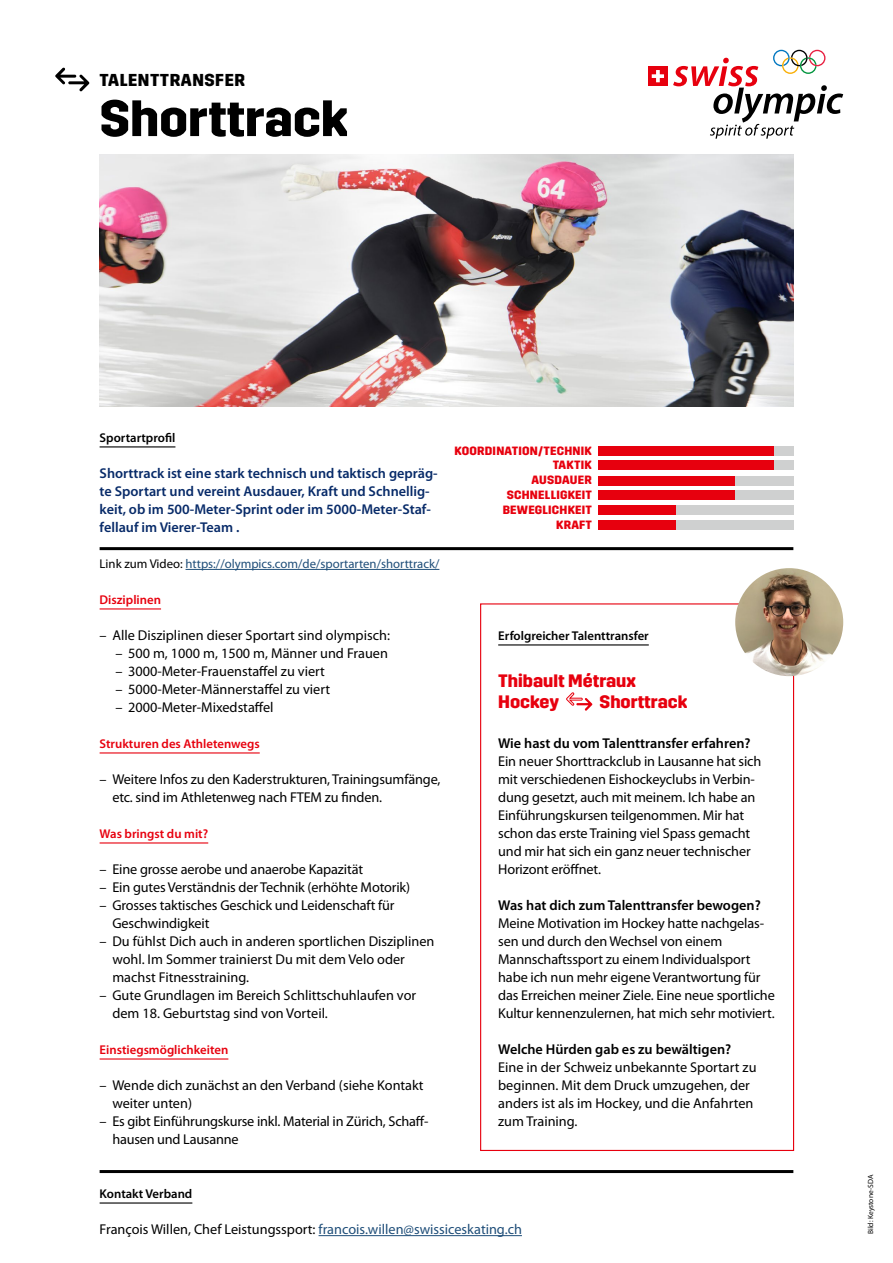
<style>
.page{position:relative;width:893px;height:1263px;background:#fff}
.page>*{position:absolute;margin:0;border:0;box-sizing:border-box;transform-origin:0 0}
.t1{font:700 51px "Trim";color:#000}
.t2{font:700 18px/21px "Trim";color:#e7000e}
.t3{font:700 17.25px "Trim";letter-spacing:.03em;color:#000}
.t4{font:14.25px/18px "Myriad Pro";letter-spacing:-.01em;color:#000}
.t5{font:600 14.25px/18px "Myriad Pro";color:#082b69}
.t6{font:600 14.25px "Myriad Pro";color:#000}
.t7{font:600 12.75px "Myriad Pro";color:#e7000e}
.t8{font:12.75px "Myriad Pro";color:#1f4e79}
.t9{font:600 12.75px "Myriad Pro";color:#000}
.t10{font:700 12px/14.9px "Trim";letter-spacing:.02em;color:#e7000e;text-align:right}
.t11{font:7.5px "Myriad Pro";color:#000}
.s1{color:#000}
.s2{color:#1f4e79}
</style>
<div class="page">
<img style="left:100px;top:154px;width:693px;height:252px">
<hr style="left:100px;top:446px;width:75px;height:1px;background:#000">
<div style="left:648px;top:66px;width:20px;height:20px;background:#e7000e"></div>
<svg style="left:652px;top:70px;width:12px;height:12px"></svg>
<svg style="left:673px;top:50px;width:170px;height:88px"></svg>
<hr style="left:100px;top:608px;width:61px;height:1px;background:#e7000e">
<hr style="left:100px;top:752px;width:160px;height:1px;background:#e7000e">
<hr style="left:100px;top:842px;width:108px;height:1px;background:#e7000e">
<hr style="left:100px;top:1058px;width:128px;height:1px;background:#e7000e">
<hr style="left:100px;top:547px;width:693px;height:3px;background:#000">
<hr style="left:100px;top:1170px;width:693px;height:3px;background:#000">
<hr style="left:100px;top:1202px;width:92px;height:1px;background:#000">
<hr style="left:319px;top:1235px;width:203px;height:1px;background:#1f4e79">
<hr style="left:186px;top:569px;width:253px;height:1px;background:#1f4e79">
<svg style="left:480px;top:603px;width:315px;height:548px"></svg>
<img style="left:735px;top:568px;width:108px;height:108px;border-radius:54px">
<div style="left:598px;top:446px;width:176px;height:9px;background:#e7000e"></div>
<div style="left:598px;top:460px;width:176px;height:10px;background:#e7000e"></div>
<div style="left:598px;top:505px;width:78px;height:9px;background:#e7000e"></div>
<svg style="left:55px;top:68px;width:34px;height:23px"></svg>
<div style="left:598px;top:476px;width:137px;height:9px;background:#e7000e"></div>
<div style="left:735px;top:476px;width:58px;height:9px;background:#cfd0d0"></div>
<div style="left:733px;top:490px;width:60px;height:10px;background:#cfd0d0"></div>
<div style="left:774px;top:446px;width:19px;height:9px;background:#cfd0d0"></div>
<div style="left:774px;top:460px;width:19px;height:10px;background:#cfd0d0"></div>
<div style="left:598px;top:490px;width:137px;height:10px;background:#e7000e"></div>
<div style="left:676px;top:505px;width:117px;height:9px;background:#cfd0d0"></div>
<div style="left:598px;top:520px;width:78px;height:9px;background:#e7000e"></div>
<div style="left:676px;top:520px;width:117px;height:9px;background:#cfd0d0"></div>
<p class="t3" style="left:100px;top:70px;width:147px">TALENTTRANSFER</p>
<h1 class="t1" style="left:100px;top:89px;width:250px">Shorttrack</h1>
<p class="t9" style="left:100px;top:431px;width:77px">Sportartprofil</p>
<p class="t5" style="left:100px;top:465px;width:340px">Shorttrack ist eine stark technisch und taktisch gepräg&shy;te Sportart und vereint Ausdauer, Kraft und Schnellig&shy;keit, ob im 500-Meter-Sprint oder im 5000-Meter-Staf&shy;fellauf im Vierer-Team .</p>
<p class="t8" style="left:100px;top:557px;width:341px"><span class="s1">Link zum Video:</span> https://olympics.com/de/sportarten/shorttrack/</p>
<p class="t7" style="left:100px;top:593px;width:63px">Disziplinen</p>
<p class="t4" style="left:100px;top:627px;width:292px">– Alle Disziplinen dieser Sportart sind olympisch:</p>
<p class="t4" style="left:115px;top:645px;width:274px">– 500 m, 1000 m, 1500 m, Männer und Frauen</p>
<p class="t4" style="left:115px;top:663px;width:211px">– 3000-Meter-Frauenstaffel zu viert</p>
<p class="t4" style="left:115px;top:681px;width:216px">– 5000-Meter-Männerstaffel zu viert</p>
<p class="t4" style="left:115px;top:699px;width:160px">– 2000-Meter-Mixedstaffel</p>
<p class="t7" style="left:100px;top:737px;width:162px">Strukturen des Athletenwegs</p>
<p class="t4" style="left:112px;top:771px;width:330px;text-indent:-13px">– Weitere Infos zu den Kaderstrukturen, Trainingsumfänge, etc. sind im Athletenweg nach FTEM zu finden.</p>
<p class="t7" style="left:100px;top:827px;width:110px">Was bringst du mit?</p>
<p class="t4" style="left:100px;top:861px;width:265px">– Eine grosse aerobe und anaerobe Kapazität</p>
<p class="t4" style="left:100px;top:879px;width:312px">– Ein gutes Verständnis der Technik (erhöhte Motorik)</p>
<p class="t4" style="left:112px;top:897px;width:284px;text-indent:-13px">– Grosses taktisches Geschick und Leidenschaft für<br>Geschwindigkeit</p>
<p class="t4" style="left:112px;top:933px;width:324px;text-indent:-13px">– Du fühlst Dich auch in anderen sportlichen Disziplinen wohl. Im Sommer trainierst Du mit dem Velo oder machst Fitnesstraining.</p>
<p class="t4" style="left:112px;top:987px;width:305px;text-indent:-13px">– Gute Grundlagen im Bereich Schlittschuhlaufen vor dem 18. Geburtstag sind von Vorteil.</p>
<p class="t7" style="left:100px;top:1043px;width:130px">Einstiegsmöglichkeiten</p>
<p class="t4" style="left:112px;top:1077px;width:313px;text-indent:-13px">– Wende dich zunächst an den Verband (siehe Kontakt weiter unten)</p>
<p class="t4" style="left:112px;top:1113px;width:317px;text-indent:-13px">– Es gibt Einführungskurse inkl. Material in Zürich, Schaff&shy;hausen und Lausanne</p>
<p class="t10" style="left:454px;top:443px;width:139px">KOORDINATION/TECHNIK<br>TAKTIK<br>AUSDAUER<br>SCHNELLIGKEIT<br>BEWEGLICHKEIT<br>KRAFT</p>
<p class="t9" style="left:498px;top:629px;width:152px">Erfolgreicher Talenttransfer</p>
<p class="t2" style="left:498px;top:670px;width:139px">Thibault Métraux<br>Hockey</p>
<p class="t2" style="left:600px;top:691px;width:89px">Shorttrack</p>
<p class="t6" style="left:498px;top:735px;width:254px">Wie hast du vom Talenttransfer erfahren?</p>
<p class="t4" style="left:498px;top:753px;width:265px">Ein neuer Shorttrackclub in Lausanne hat sich mit verschiedenen Eishockeyclubs in Verbin&shy;dung gesetzt, auch mit meinem. Ich habe an Einführungskursen teilgenommen. Mir hat schon das erste Training viel Spass gemacht und mir hat sich ein ganz neuer technischer Horizont eröffnet.</p>
<p class="t6" style="left:498px;top:897px;width:264px">Was hat dich zum Talenttransfer bewogen?</p>
<p class="t4" style="left:498px;top:915px;width:278px">Meine Motivation im Hockey hatte nachgelas&shy;sen und durch den Wechsel von einem Mannschaftssport zu einem Individualsport habe ich nun mehr eigene Verantwortung für das Erreichen meiner Ziele. Eine neue sportliche Kultur kennenzulernen, hat mich sehr motiviert.</p>
<p class="t6" style="left:498px;top:1041px;width:235px">Welche Hürden gab es zu bewältigen?</p>
<p class="t4" style="left:498px;top:1059px;width:260px">Eine in der Schweiz unbekannte Sportart zu beginnen. Mit dem Druck umzugehen, der anders ist als im Hockey, und die Anfahrten zum Training.</p>
<p class="t9" style="left:100px;top:1187px;width:94px">Kontakt Verband</p>
<p class="t4" style="left:100px;top:1221px;width:424px">François Willen, Chef Leistungssport: <span class="s2">francois.willen@swissiceskating.ch</span></p>
<p class="t11" style="left:866px;top:1234px;width:61px;rotate:-90deg">Bild: Keystone-SDA</p>
</div>
